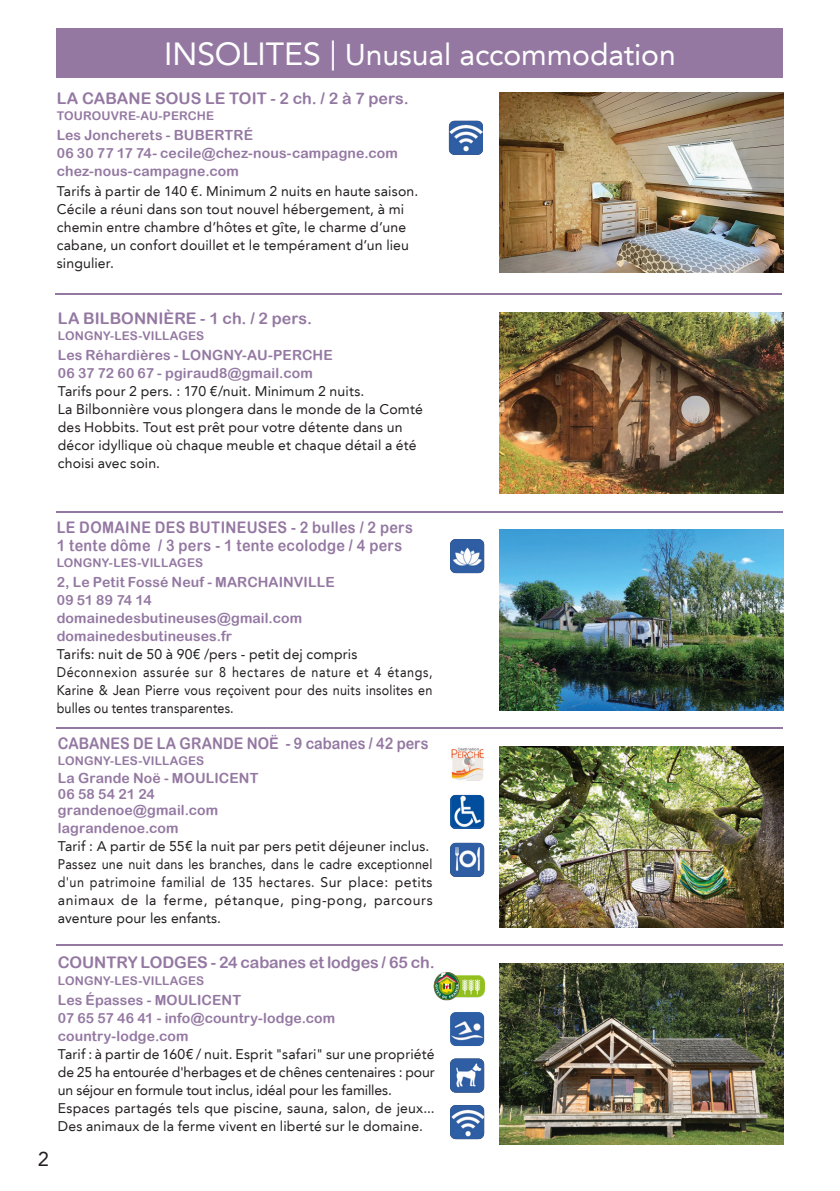
<style>
.page{position:relative;width:840px;height:1191px;background:#fff}
.page>*{position:absolute;margin:0;border:0;box-sizing:border-box;transform-origin:0 0}
.t1{font:30px "Avenir LT";letter-spacing:-.005em;color:#fff}
.t2{font:20px "Avenir LT";color:#231f20}
.Texte_Hébergements{font:16px "Arial Rounded MT Bold";letter-spacing:.005em;color:#9478a2}
.Texte_Hébergements-2{font:16px "Arial Rounded MT Bold";letter-spacing:.025em;color:#9478a2;scale:.9 1}
.Texte_Hébergements-3{font:16px "Arial Rounded MT Bold";letter-spacing:.005em;color:#9478a2;scale:.9 1}
.Texte_Hébergements-4{font:14px/18px "Avenir LT";letter-spacing:.01em;color:#231f20}
.t3{font:14px "Arial Rounded MT Bold";letter-spacing:.01em;color:#9478a2}
.Texte_Hébergements-5{font:14px/18px "Avenir LT";letter-spacing:.01em;color:#231f20;text-align:justify;scale:.9 1}
.Texte_Hébergements-6{font:12px "Arial Rounded MT Bold";letter-spacing:.015em;color:#9478a2}
.s1{font-size:32px}
</style>
<div class="page">
<div style="left:57px;top:28px;width:725px;height:50px;background:#9478a2"></div>
<img style="left:499px;top:92px;width:283px;height:181px">
<img style="left:499px;top:312px;width:283px;height:181px">
<img style="left:499px;top:529px;width:283px;height:181px">
<img style="left:499px;top:746px;width:283px;height:181px">
<img style="left:499px;top:964px;width:283px;height:180px">
<hr style="left:56px;top:293px;width:725px;height:2px;background:#9478a2">
<hr style="left:57px;top:511px;width:725px;height:1px;background:#9478a2">
<hr style="left:57px;top:727px;width:725px;height:1px;background:#9478a2">
<hr style="left:57px;top:944px;width:725px;height:2px;background:#9478a2">
<img style="left:450px;top:539px;width:34px;height:34px">
<img style="left:450px;top:795px;width:34px;height:34px">
<img style="left:451px;top:747px;width:33px;height:33px">
<img style="left:450px;top:843px;width:34px;height:34px">
<img style="left:450px;top:1012px;width:34px;height:34px">
<img style="left:450px;top:1105px;width:34px;height:34px">
<img style="left:448px;top:121px;width:34px;height:34px">
<img style="left:433px;top:972px;width:52px;height:28px">
<img style="left:450px;top:1058px;width:34px;height:34px">
<p class="t1" style="left:164px;top:38px;width:512px"><span class="s1">INSOLITES</span> | Unusual accommodation</p>
<p class="Texte_Hébergements" style="left:57px;top:89px;width:353px">LA CABANE SOUS LE TOIT - 2 ch. / 2 à 7 pers.</p>
<p class="Texte_Hébergements-6" style="left:57px;top:108px;width:159px">TOUROUVRE-AU-PERCHE</p>
<p class="t3" style="left:57px;top:126px;width:198px">Les Joncherets - BUBERTRÉ</p>
<p class="t3" style="left:57px;top:144px;width:342px">06 30 77 17 74- cecile@chez-nous-campagne.com</p>
<p class="t3" style="left:57px;top:162px;width:183px">chez-nous-campagne.com</p>
<p class="Texte_Hébergements-4" style="left:57px;top:182px;width:363px">Tarifs à partir de 140 €. Minimum 2 nuits en haute saison.</p>
<p class="Texte_Hébergements-4" style="left:57px;top:200px;width:353px">Cécile a réuni dans son tout nouvel hébergement, à mi chemin entre chambre d’hôtes et gîte, le charme d’une cabane, un confort douillet et le tempérament d’un lieu singulier.</p>
<p class="Texte_Hébergements" style="left:58px;top:309px;width:255px">LA BILBONNIÈRE - 1 ch. / 2 pers.</p>
<p class="Texte_Hébergements-6" style="left:58px;top:328px;width:148px">LONGNY-LES-VILLAGES</p>
<p class="t3" style="left:58px;top:347px;width:276px">Les Réhardières - LONGNY-AU-PERCHE</p>
<p class="t3" style="left:58px;top:365px;width:256px">06 37 72 60 67 - pgiraud8@gmail.com</p>
<p class="Texte_Hébergements-4" style="left:58px;top:382px;width:308px">Tarifs pour 2 pers. : 170 €/nuit. Minimum 2 nuits.</p>
<p class="Texte_Hébergements-4" style="left:58px;top:400px;width:361px">La Bilbonnière vous plongera dans le monde de la Comté des Hobbits. Tout est prêt pour votre détente dans un décor idyllique où chaque meuble et chaque détail a été choisi avec soin.</p>
<h2 class="t2" style="left:38px;top:1147px;width:13px">2</h2>
<p class="Texte_Hébergements-2" style="left:57px;top:518px;width:397px">LE DOMAINE DES BUTINEUSES - 2 bulles / 2 pers</p>
<p class="Texte_Hébergements-2" style="left:57px;top:536px;width:385px">1 tente dôme / 3 pers - 1 tente ecolodge / 4 pers</p>
<p class="Texte_Hébergements-6" style="left:57px;top:556px;width:148px">LONGNY-LES-VILLAGES</p>
<p class="t3" style="left:57px;top:574px;width:279px">2, Le Petit Fossé Neuf - MARCHAINVILLE</p>
<p class="t3" style="left:57px;top:592px;width:96px">09 51 89 74 14</p>
<p class="t3" style="left:57px;top:610px;width:247px">domainedesbutineuses@gmail.com</p>
<p class="t3" style="left:57px;top:628px;width:177px">domainedesbutineuses.fr</p>
<p class="Texte_Hébergements-4" style="left:57px;top:645px;width:302px">Tarifs: nuit de 50 à 90€ /pers - petit dej compris</p>
<p class="Texte_Hébergements-5" style="left:57px;top:663px;width:419px">Déconnexion assurée sur 8 hectares de nature et 4 étangs, Karine &amp; Jean Pierre vous reçoivent pour des nuits insolites en bulles ou tentes transparentes.</p>
<p class="Texte_Hébergements-3" style="left:58px;top:734px;width:413px">CABANES DE LA GRANDE NOË - 9 cabanes / 42 pers</p>
<p class="Texte_Hébergements-6" style="left:58px;top:753px;width:148px">LONGNY-LES-VILLAGES</p>
<p class="t3" style="left:58px;top:769px;width:202px">La Grande Noë - MOULICENT</p>
<p class="t3" style="left:58px;top:785px;width:98px">06 58 54 21 24</p>
<p class="t3" style="left:58px;top:801px;width:162px">grandenoe@gmail.com</p>
<p class="t3" style="left:58px;top:819px;width:122px">lagrandenoe.com</p>
<p class="Texte_Hébergements-4" style="left:58px;top:837px;width:373px">Tarif : A partir de 55€ la nuit par pers petit déjeuner inclus.</p>
<p class="Texte_Hébergements-5" style="left:58px;top:855px;width:417px">Passez une nuit dans les branches, dans le cadre exceptionnel d'un patrimoine familial de 135 hectares. Sur place: petits animaux de la ferme, pétanque, ping-pong, parcours aventure pour les enfants.</p>
<p class="Texte_Hébergements" style="left:58px;top:952px;width:378px">COUNTRY LODGES - 24 cabanes et lodges / 65 ch.</p>
<p class="Texte_Hébergements-6" style="left:58px;top:973px;width:148px">LONGNY-LES-VILLAGES</p>
<p class="t3" style="left:58px;top:991px;width:185px">Les Épasses - MOULICENT</p>
<p class="t3" style="left:58px;top:1009px;width:279px">07 65 57 46 41 - info@country-lodge.com</p>
<p class="t3" style="left:58px;top:1027px;width:132px">country-lodge.com</p>
<p class="Texte_Hébergements-4" style="left:58px;top:1045px;width:378px;text-align:justify">Tarif : à partir de 160€ / nuit. Esprit "safari" sur une propriété de 25 ha entourée d'herbages et de chênes centenaires : pour un séjour en formule tout inclus, idéal pour les familles.</p>
<p class="Texte_Hébergements-4" style="left:58px;top:1099px;width:378px">Espaces partagés tels que piscine, sauna, salon, de jeux...<br>Des animaux de la ferme vivent en liberté sur le domaine.</p>
</div>
